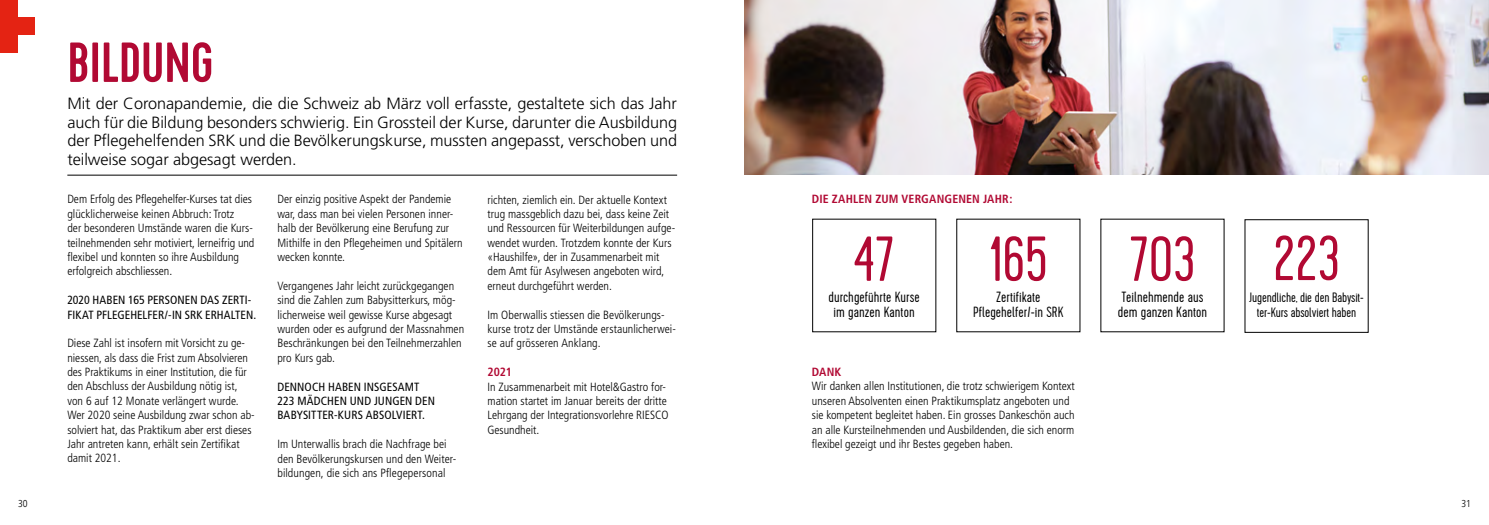
<style>
.page{position:relative;width:1489px;height:525px;background:#fff}
.page>*{position:absolute;margin:0;border:0;box-sizing:border-box;transform-origin:0 0}
.t1{font:300 63.25px "Cervo W01";letter-spacing:-.02em;color:#b10933}
.t2{font:500 56.25px "Cervo W01";color:#b10933}
.t3{font:300 16.25px/18.8px "Frutiger";letter-spacing:-.005em;color:#000;text-align:justify}
.t4{font:300 14.75px/14.5px "Cervo W01";letter-spacing:.005em;color:#000;text-align:center}
.t5{font:300 13.62px/14.5px "Cervo W01";letter-spacing:-.01em;color:#000;text-align:center}
.t6{font:300 condensed 11.88px/14.4px "Frutiger";color:#000}
.t7{font:condensed 11.88px/14.4px "Frutiger";letter-spacing:.005em;color:#000}
.t8{font:700 condensed 11.88px "Frutiger";letter-spacing:.01em;color:#b10933}
.t9{font:300 condensed 10px "Frutiger Neue LT";color:#000}
</style>
<div class="page">
<div style="left:0;top:17px;width:35px;height:18px;background:#e42313"></div>
<div style="left:0;top:0;width:17px;height:53px;background:#e42313"></div>
<img style="left:744px;top:0;width:744px;height:175px">
<hr style="left:67px;top:175px;width:610px;height:1px;background:#000">
<h2 class="t2" style="left:67px;top:29px;width:148px">BILDUNG</h2>
<p class="t3" style="left:67px;top:94px;width:611px">Mit der Coronapandemie, die die Schweiz ab März voll erfasste, gestaltete sich das Jahr auch für die Bildung besonders schwierig. Ein Grossteil der Kurse, darunter die Ausbildung der Pflegehelfenden SRK und die Bevölkerungskurse, mussten angepasst, verschoben und teilweise sogar abgesagt werden.</p>
<p class="t6" style="left:67px;top:192px;width:188px">Dem Erfolg des Pflegehelfer-Kurses tat dies glücklicherweise keinen Abbruch: Trotz<br>der besonderen Umstände waren die Kurs&shy;teilnehmenden sehr motiviert, lerneifrig und flexibel und konnten so ihre Ausbildung erfolgreich abschliessen.</p>
<p class="t7" style="left:67px;top:293px;width:190px">2020 HABEN 165 PERSONEN DAS ZERTI-<br>FIKAT PFLEGEHELFER/-IN SRK ERHALTEN.</p>
<p class="t6" style="left:67px;top:336px;width:189px">Diese Zahl ist insofern mit Vorsicht zu ge&shy;niessen, als dass die Frist zum Absolvieren des Praktikums in einer Institution, die für den Abschluss der Ausbildung nötig ist, von 6 auf 12 Monate verlängert wurde.<br>Wer 2020 seine Ausbildung zwar schon ab&shy;solviert hat, das Praktikum aber erst dieses Jahr antreten kann, erhält sein Zertifikat damit 2021.</p>
<p class="t6" style="left:277px;top:192px;width:187px">Der einzig positive Aspekt der Pandemie war, dass man bei vielen Personen inner&shy;halb der Bevölkerung eine Berufung zur Mithilfe in den Pflegeheimen und Spitälern wecken konnte.</p>
<p class="t6" style="left:277px;top:278px;width:188px">Vergangenes Jahr leicht zurückgegangen sind die Zahlen zum Babysitterkurs, mög&shy;licherweise weil gewisse Kurse abgesagt wurden oder es aufgrund der Massnahmen Beschränkungen bei den Teilnehmerzahlen pro Kurs gab.</p>
<p class="t7" style="left:277px;top:379px;width:159px">DENNOCH HABEN INSGESAMT<br>223 MÄDCHEN UND JUNGEN DEN<br>BABYSITTER-KURS ABSOLVIERT.</p>
<p class="t6" style="left:277px;top:437px;width:180px">Im Unterwallis brach die Nachfrage bei den Bevölkerungskursen und den Weiter&shy;bildungen, die sich ans Pflegepersonal</p>
<p class="t6" style="left:487px;top:192px;width:189px">richten, ziemlich ein. Der aktuelle Kontext trug massgeblich dazu bei, dass keine Zeit und Ressourcen für Weiterbildungen aufge&shy;wendet wurden. Trotzdem konnte der Kurs «Haushilfe», der in Zusammenarbeit mit dem Amt für Asylwesen angeboten wird, erneut durchgeführt werden.</p>
<p class="t6" style="left:487px;top:307px;width:190px">Im Oberwallis stiessen die Bevölkerungs&shy;kurse trotz der Umstände erstaunlicherwei&shy;se auf grösseren Anklang.</p>
<p class="t8" style="left:487px;top:365px;width:26px">2021</p>
<p class="t6" style="left:487px;top:379px;width:183px">In Zusammenarbeit mit Hotel&amp;Gastro for&shy;mation startet im Januar bereits der dritte Lehrgang der Integrationsvorlehre RIESCO Gesundheit.</p>
<p class="t8" style="left:811px;top:192px;width:202px">DIE ZAHLEN ZUM VERGANGENEN JAHR:</p>
<h1 class="t1" style="left:852px;top:224px;width:44px">47</h1>
<p class="t4" style="left:828px;top:290px;width:93px">durchgeführte Kurse im ganzen Kanton</p>
<h1 class="t1" style="left:988px;top:224px;width:62px">165</h1>
<p class="t4" style="left:973px;top:290px;width:92px">Zertifikate<br>Pflegehelfer/-in SRK</p>
<p class="t8" style="left:811px;top:364px;width:31px">DANK</p>
<p class="t6" style="left:811px;top:379px;width:264px">Wir danken allen Institutionen, die trotz schwierigem Kontext unseren Absolventen einen Praktikumsplatz angeboten und sie kompetent begleitet haben. Ein grosses Dankeschön auch an alle Kursteilnehmenden und Ausbildenden, die sich enorm flexibel gezeigt und ihr Bestes gegeben haben.</p>
<h1 class="t1" style="left:1128px;top:224px;width:68px">703</h1>
<p class="t4" style="left:1117px;top:290px;width:91px;text-align:left">Teilnehmende aus dem ganzen Kanton</p>
<h1 class="t1" style="left:1272px;top:223px;width:69px">223</h1>
<p class="t5" style="left:1249px;top:290px;width:116px">Jugendliche, die den Babysit&shy;ter-Kurs absolviert haben</p>
<p class="t9" style="left:18px;top:498px;width:11px">30</p>
<p class="t9" style="left:1461px;top:498px;width:11px">31</p>
</div>
